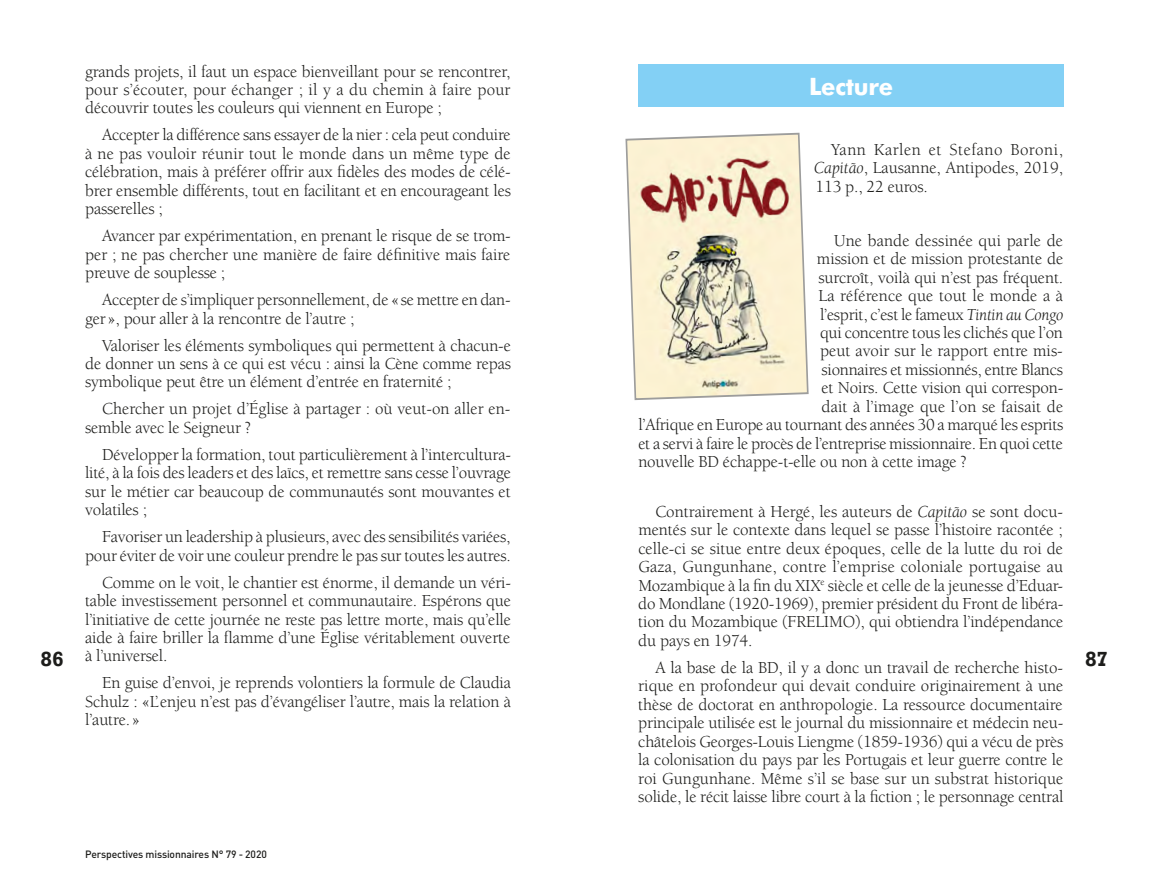
<style>
.page{position:relative;width:1149px;height:893px;background:#fff}
.page>*{position:absolute;margin:0;border:0;box-sizing:border-box;transform-origin:0 0}
.t1{font:700 24px "Futura BT";letter-spacing:-.015em;color:#fff}
.t2{font:700 21px "Rockwell";color:#1d1d1b}
.t3{font:17.25px/18.5px "Berkeley";letter-spacing:-.01em;color:#1d1d1b;text-align:justify}
.t4{font:17.25px "Berkeley";letter-spacing:.01em;color:#1d1d1b}
.t5{font:500 10.5px "DIN";letter-spacing:-.01em;color:#1d1d1b}
.s1{font-style:italic}
</style>
<div class="page">
<div style="left:638px;top:64px;width:425px;height:42px;background:#83d0f5"></div>
<svg style="left:625px;top:132px;width:184px;height:269px;background:#e4d7c0"></svg>
<p class="t3" style="left:85px;top:62px;width:427px">grands projets, il faut un espace bienveillant pour se rencontrer, pour s’écouter, pour échanger ; il y a du chemin à faire pour découvrir toutes les couleurs qui viennent en Europe ;</p>
<p class="t3" style="left:85px;top:126px;width:427px;text-indent:17px">Accepter la différence sans essayer de la nier : cela peut conduire à ne pas vouloir réunir tout le monde dans un même type de célébration, mais à préférer offrir aux fidèles des modes de célé&shy;brer ensemble différents, tout en facilitant et en encourageant les passerelles ;</p>
<p class="t3" style="left:85px;top:227px;width:427px;text-indent:17px">Avancer par expérimentation, en prenant le risque de se trom&shy;per ; ne pas chercher une manière de faire définitive mais faire preuve de souplesse ;</p>
<p class="t3" style="left:85px;top:291px;width:427px;text-indent:17px">Accepter de s’impliquer personnellement, de «se mettre en dan&shy;ger», pour aller à la rencontre de l’autre ;</p>
<p class="t3" style="left:85px;top:336px;width:427px;text-indent:17px">Valoriser les éléments symboliques qui permettent à chacun-e de donner un sens à ce qui est vécu : ainsi la Cène comme repas symbolique peut être un élément d’entrée en fraternité ;</p>
<p class="t3" style="left:85px;top:400px;width:426px;text-indent:17px">Chercher un projet d’Église à partager : où veut-on aller en&shy;semble avec le Seigneur ?</p>
<p class="t3" style="left:85px;top:446px;width:427px;text-indent:17px">Développer la formation, tout particulièrement à l’intercultura&shy;lité, à la fois des leaders et des laïcs, et remettre sans cesse l’ouvrage sur le métier car beaucoup de communautés sont mouvantes et volatiles ;</p>
<p class="t3" style="left:85px;top:528px;width:427px;text-align:right">Favoriser un leadership à plusieurs, avec des sensibilités variées, pour éviter de voir une couleur prendre le pas sur toutes les autres.</p>
<p class="t3" style="left:85px;top:573px;width:427px;text-indent:17px">Comme on le voit, le chantier est énorme, il demande un véri&shy;table investissement personnel et communautaire. Espérons que l’initiative de cette journée ne reste pas lettre morte, mais qu’elle aide à faire briller la flamme d’une Église véritablement ouverte à l’universel.</p>
<p class="t3" style="left:85px;top:674px;width:427px;text-indent:17px">En guise d’envoi, je reprends volontiers la formule de Claudia Schulz : «L’enjeu n’est pas d’évangéliser l’autre, mais la relation à l’autre.»</p>
<h1 class="t1" style="left:808px;top:71px;width:85px">Lecture</h1>
<p class="t3" style="left:813px;top:141px;width:250px;text-indent:17px">Yann Karlen et Stefano Boroni, <span class="s1">Capitão</span>, Lausanne, Antipodes, 2019, 113 p., 22 euros.</p>
<p class="t4" style="left:833px;top:231px;width:230px">Une bande dessinée qui parle de</p>
<p class="t3" style="left:816px;top:250px;width:248px">mission et de mission protestante de</p>
<p class="t3" style="left:818px;top:268px;width:246px">surcroît, voilà qui n’est pas fréquent.</p>
<p class="t3" style="left:818px;top:287px;width:246px">La référence que tout le monde a à</p>
<p class="t3" style="left:819px;top:305px;width:245px">l’esprit, c’est le fameux <span class="s1">Tintin au Congo</span></p>
<p class="t3" style="left:819px;top:324px;width:244px">qui concentre tous les clichés que l’on</p>
<p class="t3" style="left:819px;top:342px;width:244px">peut avoir sur le rapport entre mis-</p>
<p class="t3" style="left:821px;top:361px;width:243px">sionnaires et missionnés, entre Blancs</p>
<p class="t3" style="left:821px;top:379px;width:243px">et Noirs. Cette vision qui correspon-</p>
<p class="t4" style="left:821px;top:397px;width:243px">dait à l’image que l’on se faisait de</p>
<p class="t3" style="left:638px;top:416px;width:426px">l’Afrique en Europe au tournant des années 30 a marqué les esprits</p>
<p class="t3" style="left:638px;top:434px;width:426px">et a servi à faire le procès de l’entreprise missionnaire. En quoi cette</p>
<p class="t3" style="left:638px;top:453px;width:330px">nouvelle BD échappe-t-elle ou non à cette image ?</p>
<p class="t3" style="left:638px;top:503px;width:426px;text-indent:17px">Contrairement à Hergé, les auteurs de <span class="s1">Capitão</span> se sont docu&shy;mentés sur le contexte dans lequel se passe l’histoire racontée ; celle-ci se situe entre deux époques, celle de la lutte du roi de Gaza, Gungunhane, contre l’emprise coloniale portugaise au Mozambique à la fin du XIX<sup>e</sup> siècle et celle de la jeunesse d’Eduar&shy;do Mondlane (1920-1969), premier président du Front de libéra&shy;tion du Mozambique (FRELIMO), qui obtiendra l’indépendance du pays en 1974.</p>
<p class="t3" style="left:638px;top:659px;width:426px;text-indent:17px">A la base de la BD, il y a donc un travail de recherche histo&shy;rique en profondeur qui devait conduire originairement à une thèse de doctorat en anthropologie. La ressource documentaire principale utilisée est le journal du missionnaire et médecin neu&shy;châtelois Georges-Louis Liengme (1859-1936) qui a vécu de près la colonisation du pays par les Portugais et leur guerre contre le roi Gungunhane. Même s’il se base sur un substrat historique solide, le récit laisse libre court à la fiction ; le personnage central</p>
<p class="t2" style="left:40px;top:647px;width:25px">86</p>
<p class="t2" style="left:1084px;top:647px;width:24px">87</p>
<p class="t5" style="left:85px;top:848px;width:183px">Perspectives missionnaires N° 79 - 2020</p>
</div>
